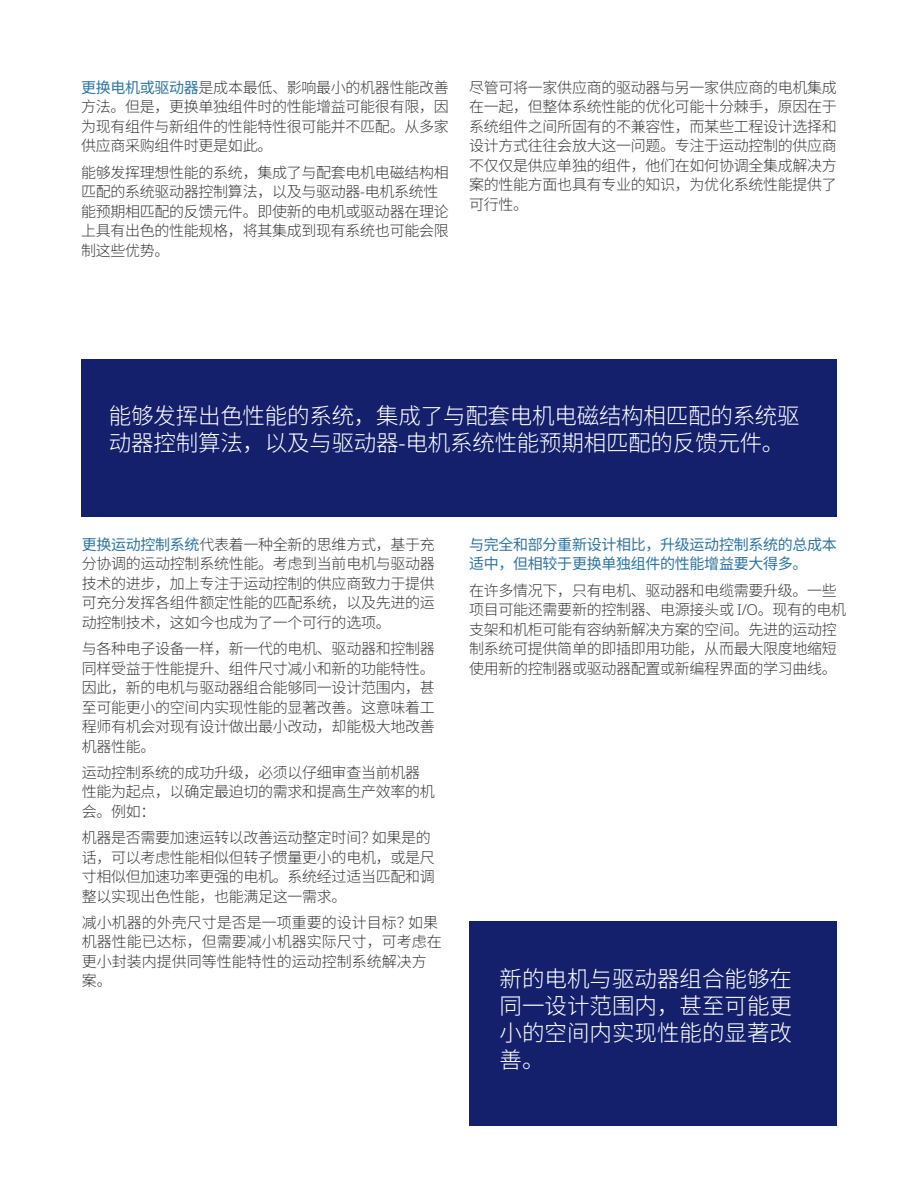
<style>
.page{position:relative;width:918px;height:1188px;background:#fff}
.page>*{position:absolute;margin:0;border:0;box-sizing:border-box;transform-origin:0 0}
.Callout{font:300 22.5px/27px "Noto Sans SC";letter-spacing:-.01em;color:#fff}
.Body{font:300 15px/19.5px "Noto Sans SC";letter-spacing:-.02em;color:#3e3e3f;text-align:justify}
.Body-2{font:300 15px/19.5px "Noto Sans SC";color:#3e3e3f}
.Body-3{font:15px/19.5px "Noto Sans SC";letter-spacing:-.02em;color:#3177a3}
.s1{font-weight:400;color:#3177a3}
.s2{font-family:"Noto Sans"}
</style>
<div class="page">
<div style="left:81px;top:360px;width:756px;height:157px;background:#14206c"></div>
<div style="left:469px;top:921px;width:368px;height:204px;background:#14206c"></div>
<p class="Body" style="left:81px;top:78px;width:369px"><span class="s1">更换电机或驱动器</span>是成本最低、影响最小的机器性能改善方法。但是，更换单独组件时的性能增益可能很有限，因为现有组件与新组件的性能特性很可能并不匹配。从多家供应商采购组件时更是如此。</p>
<p class="Body" style="left:81px;top:163px;width:369px;text-align:left">能够发挥理想性能的系统，集成了与配套电机电磁结构相匹配的系统驱动器控制算法，以及与驱动器<span class="s2">-</span>电机系统性能预期相匹配的反馈元件。即使新的电机或驱动器在理论上具有出色的性能规格，将其集成到现有系统也可能会限制这些优势。</p>
<p class="Body" style="left:469px;top:78px;width:369px">尽管可将一家供应商的驱动器与另一家供应商的电机集成在一起，但整体系统性能的优化可能十分棘手，原因在于系统组件之间所固有的不兼容性，而某些工程设计选择和设计方式往往会放大这一问题。专注于运动控制的供应商不仅仅是供应单独的组件，他们在如何协调全集成解决方案的性能方面也具有专业的知识，为优化系统性能提供了可行性。</p>
<p class="Callout" style="left:109px;top:403px;width:692px">能够发挥出色性能的系统，集成了与配套电机电磁结构相匹配的系统驱动器控制算法，以及与驱动器<span class="s2">-</span>电机系统性能预期相匹配的反馈元件。</p>
<p class="Body" style="left:82px;top:535px;width:355px"><span class="s1">更换运动控制系统</span>代表着一种全新的思维方式，基于充分协调的运动控制系统性能。考虑到当前电机与驱动器技术的进步，加上专注于运动控制的供应商致力于提供可充分发挥各组件额定性能的匹配系统，以及先进的运动控制技术，这如今也成为了一个可行的选项。</p>
<p class="Body" style="left:82px;top:639px;width:355px">与各种电子设备一样，新一代的电机、驱动器和控制器同样受益于性能提升、组件尺寸减小和新的功能特性。因此，新的电机与驱动器组合能够同一设计范围内，甚至可能更小的空间内实现性能的显著改善。这意味着工程师有机会对现有设计做出最小改动，却能极大地改善机器性能。</p>
<p class="Body" style="left:82px;top:763px;width:355px;text-align:left">运动控制系统的成功升级，必须以仔细审查当前机器性能为起点，以确定最迫切的需求和提高生产效率的机会。例如：</p>
<p class="Body" style="left:82px;top:828px;width:355px;text-align:left">机器是否需要加速运转以改善运动整定时间？如果是的话，可以考虑性能相似但转子惯量更小的电机，或是尺寸相似但加速功率更强的电机。系统经过适当匹配和调整以实现出色性能，也能满足这一需求。</p>
<p class="Body-2" style="left:82px;top:913px;width:361px">减小机器的外壳尺寸是否是一项重要的设计目标？如果机器性能已达标，但需要减小机器实际尺寸，可考虑在更小封装内提供同等性能特性的运动控制系统解决方案。</p>
<p class="Body-3" style="left:469px;top:535px;width:369px">与完全和部分重新设计相比，升级运动控制系统的总成本适中，但相较于更换单独组件的性能增益要大得多。</p>
<p class="Body" style="left:469px;top:581px;width:379px;text-align:left">在许多情况下，只有电机、驱动器和电缆需要升级。一些项目可能还需要新的控制器、电源接头或 <span class="s2">I/O</span>。现有的电机支架和机柜可能有容纳新解决方案的空间。先进的运动控制系统可提供简单的即插即用功能，从而最大限度地缩短使用新的控制器或驱动器配置或新编程界面的学习曲线。</p>
<p class="Callout" style="left:500px;top:966px;width:294px;text-align:justify">新的电机与驱动器组合能够在同一设计范围内，甚至可能更小的空间内实现性能的显著改善。</p>
</div>
